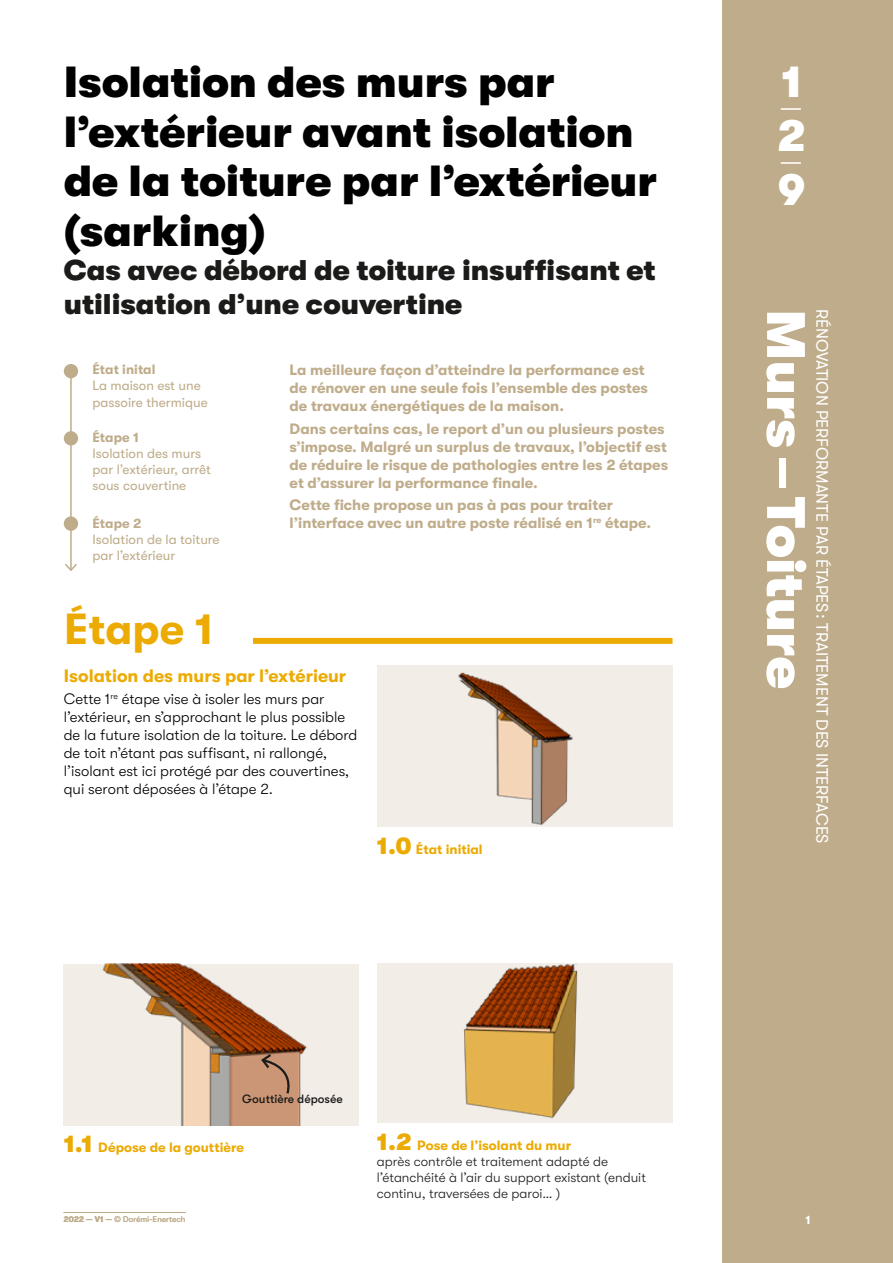
<style>
.page{position:relative;width:893px;height:1263px;background:#fff}
.page>*{position:absolute;margin:0;border:0;box-sizing:border-box;transform-origin:0 0}
.t1{font:900 54px "GT Walsheim";color:#fff}
.t2{font:900 43.5px/49.5px "GT Walsheim";color:#000}
.t3{font:700 43.5px "GT Walsheim";color:#ecab03}
.t4{font:900 43.5px "GT Walsheim";color:#fff}
.t5{font:100 43.5px "GT Walsheim";color:#fff}
.t6{font:900 28.5px/34.2px "GT Walsheim";color:#1b1b1a}
.t7{font:700 18px "GT Walsheim";color:#ecab03}
.t8{font:16.5px "GT Walsheim";color:#fff}
.t9{font:700 15px/18px "GT Walsheim";color:#bfac8a}
.t10{font:300 15px/18px "GT Walsheim";color:#000}
.t11{font:300 13.5px/16.2px "GT Walsheim";color:#1b1b1a}
.t12{font:13.5px/16.2px "GT Walsheim";color:#bfac8a}
.t13{font:700 13.5px "GT Walsheim";color:#ecab03}
.t14{font:700 13.5px "GT Walsheim";color:#bfac8a}
.t15{font:500 12px "GT Walsheim";color:#1b1b1a}
.t16{font:700 12px "GT Walsheim";color:#fff}
.t17{font:8.25px "GT Walsheim";color:#bfac8a}
.s1{font-weight:900;font-size:24px}
.s2{font-weight:700}
.s3{font-weight:900;font-size:24px;color:#ecab03}
.s4{font-weight:700;color:#ecab03}
</style>
<div class="page">
<hr style="left:64px;top:1212px;width:122px;height:1px;background:#bfac8a">
<div style="left:723px;top:0;width:170px;height:1263px;background:#bfac8a"></div>
<img style="left:377px;top:666px;width:295px;height:161px">
<img style="left:377px;top:964px;width:295px;height:159px">
<img style="left:64px;top:964px;width:295px;height:161px">
<hr style="left:70px;top:364px;width:2px;height:206px;background:#bfac8a">
<svg style="left:65px;top:562px;width:12px;height:9px"></svg>
<div style="left:64px;top:431px;width:14px;height:14px;background:#bfac8a;border-radius:50%"></div>
<div style="left:64px;top:516px;width:14px;height:15px;background:#bfac8a;border-radius:50%"></div>
<div style="left:64px;top:364px;width:14px;height:14px;background:#bfac8a;border-radius:50%"></div>
<div style="left:253px;top:638px;width:419px;height:6px;background:#ecab03"></div>
<svg style="left:259px;top:1052px;width:35px;height:44px;background:#b68769"></svg>
<h2 class="t2" style="left:64px;top:57px;width:595px">Isolation des murs par l’extérieur avant isolation de la toiture par l’extérieur (sarking)</h2>
<h3 class="t6" style="left:64px;top:253px;width:593px">Cas avec débord de toiture insuffisant et utilisation d’une couvertine</h3>
<p class="t14" style="left:92px;top:362px;width:65px">État inital</p>
<p class="t12" style="left:92px;top:378px;width:117px">La maison est une passoire thermique</p>
<p class="t14" style="left:92px;top:429px;width:48px">Étape 1</p>
<p class="t12" style="left:92px;top:445px;width:120px">Isolation des murs par l’extérieur, arrêt sous couvertine</p>
<p class="t14" style="left:92px;top:516px;width:50px">Étape 2</p>
<p class="t12" style="left:92px;top:531px;width:129px">Isolation de la toiture par l’extérieur</p>
<h2 class="t3" style="left:64px;top:604px;width:151px">Étape 1</h2>
<p class="t9" style="left:290px;top:361px;width:360px">La meilleure façon d’atteindre la performance est de rénover en une seule fois l’ensemble des postes de travaux énergétiques de la maison.</p>
<p class="t9" style="left:290px;top:419px;width:380px">Dans certains cas, le report d’un ou plusieurs postes s’impose. Malgré un surplus de travaux, l’objectif est de réduire le risque de pathologies entre les 2 étapes et d’assurer la performance finale.</p>
<p class="t9" style="left:290px;top:496px;width:363px">Cette fiche propose un pas à pas pour traiter l’interface avec un autre poste réalisé en 1<sup>re</sup> étape.</p>
<p class="t7" style="left:64px;top:665px;width:284px">Isolation des murs par l’extérieur</p>
<p class="t10" style="left:64px;top:690px;width:295px">Cette 1<sup>re</sup> étape vise à isoler les murs par l’extérieur, en s’approchant le plus possible de la future isolation de la toiture. Le débord de toit n’étant pas suffisant, ni rallongé, l’isolant est ici protégé par des couvertines, qui seront déposées à l’étape 2.</p>
<p class="t13" style="left:377px;top:842px;width:107px"><span class="s1">1.0</span> État initial</p>
<p class="t15" style="left:242px;top:1092px;width:102px">Gouttière déposée</p>
<p class="t13" style="left:64px;top:1140px;width:182px"><span class="s1">1.1</span> Dépose de la gouttière</p>
<p class="t17" style="left:64px;top:1215px;width:123px"><span class="s2">2022 — V1 —</span> © Dorémi-Enertech</p>
<p class="t11" style="left:377px;top:1137px;width:271px"><span class="s3">1.2</span> <span class="s4">Pose de l’isolant du mur<br></span>après contrôle et traitement adapté de l’étanchéité à l’air du support existant (enduit continu, traversées de paroi… )</p>
<h2 class="t4" style="left:782px;top:58px;width:22px">1</h2>
<h2 class="t5" style="left:780px;top:85px;width:25px">–</h2>
<h2 class="t4" style="left:778px;top:112px;width:30px">2</h2>
<h2 class="t5" style="left:780px;top:139px;width:25px">–</h2>
<h2 class="t4" style="left:778px;top:166px;width:29px">9</h2>
<h1 class="t1" style="left:816px;top:309px;width:381px;rotate:90deg">Murs – Toiture</h1>
<p class="t8" style="left:831px;top:309px;width:535px;rotate:90deg">RÉNOVATION PERFORMANTE PAR ÉTAPES : TRAITEMENT DES INTERFACES</p>
<p class="t16" style="left:805px;top:1213px;width:7px">1</p>
</div>
